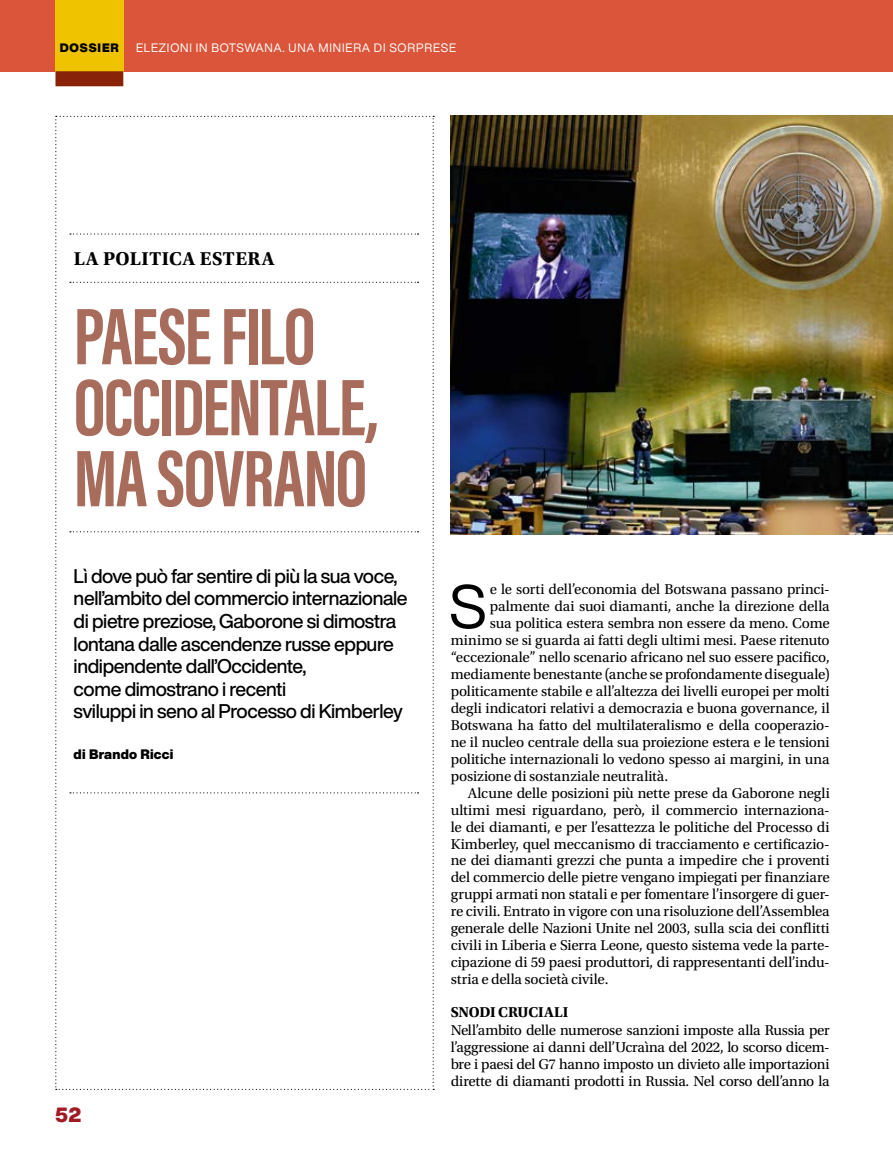
<style>
.page{position:relative;width:893px;height:1149px;background:#fff}
.page>*{position:absolute;margin:0;border:0;box-sizing:border-box;transform-origin:0 0}
.t1{font:700 82.5px/70.9px "Acumin Pro Extra Cond";letter-spacing:-.015em;color:#a76c5c}
.t2{font:60px "Helvetica Now Display";color:#000}
.t3{font:900 20.25px "Helvetica Now Display";color:#9f1c23}
.t4{font:500 19.5px/22.5px "Helvetica Now Display";letter-spacing:-.02em;color:#000}
.t5{font:700 19.5px "Utopia Std";letter-spacing:.03em;color:#000}
.t6{font:300 16.5px "A Beckett";letter-spacing:.07em;color:#fff}
.t7{font:15px/17px "Utopia Std";letter-spacing:-.01em;color:#000;text-align:justify}
.t8{font:700 15px "Utopia Std";letter-spacing:-.015em;color:#000}
.t9{font:900 13.5px "Helvetica Now Display";letter-spacing:.02em;color:#000}
.t10{font:12px "Helvetica Now Display";letter-spacing:.07em;color:#fff}
.t11{font:900 12px "Helvetica Now Display";letter-spacing:.07em;color:#000}
.s1{font-size:14.85px}
</style>
<div class="page">
<img style="left:451px;top:116px;width:442px;height:418px">
<svg style="left:55px;top:116px;width:379px;height:973px"></svg>
<div style="left:0;top:0;width:893px;height:71px;background:#db553b"></div>
<div style="left:55px;top:0;width:68px;height:71px;background:#efc300"></div>
<div style="left:55px;top:71px;width:68px;height:15px;background:#882209"></div>
<p class="t11" style="left:60px;top:39px;width:60px">DOSSIER</p>
<p class="t10" style="left:136px;top:40px;width:322px">ELEZIONI IN BOTSWANA. UNA MINIERA DI SORPRESE</p>
<p class="t6" style="left:136px;top:40px;width:155px">MURAGLIA VERDE PANAFRICANA</p>
<h3 class="t5" style="left:74px;top:247px;width:202px">LA POLITICA ESTERA</h3>
<h1 class="t1" style="left:74px;top:300px;width:307px">PAESE FILO<br>OCCIDENTALE,<br>MA SOVRANO</h1>
<p class="t4" style="left:74px;top:564px;width:336px">Lì dove può far sentire di più la sua voce, nell’ambito del commercio internazionale di pietre preziose, Gaborone si dimostra lontana dalle ascendenze russe eppure indipendente dall’Occidente,<br>come dimostrano i recenti<br>sviluppi in seno al Processo di Kimberley</p>
<p class="t9" style="left:74px;top:744px;width:101px">di Brando Ricci</p>
<h3 class="t3" style="left:55px;top:1100px;width:28px">52</h3>
<h2 class="t2" style="left:449px;top:565px;width:39px">S</h2>
<p class="t7" style="left:490px;top:580px;width:341px"><span class="s1">e le sorti d</span>ell’economia del Botswana passano princi-</p>
<p class="t7" style="left:490px;top:597px;width:341px">palmente dai suoi diamanti, anche la direzione della</p>
<p class="t7" style="left:490px;top:614px;width:341px">sua politica estera sembra non essere da meno. Come</p>
<p class="t7" style="left:451px;top:631px;width:380px">minimo se si guarda ai fatti degli ultimi mesi. Paese ritenuto</p>
<p class="t7" style="left:451px;top:648px;width:380px">“eccezionale” nello scenario africano nel suo essere pacifico,</p>
<p class="t7" style="left:451px;top:665px;width:380px">mediamente benestante (anche se profondamente diseguale)</p>
<p class="t7" style="left:451px;top:682px;width:380px">politicamente stabile e all’altezza dei livelli europei per molti</p>
<p class="t7" style="left:451px;top:699px;width:380px">degli indicatori relativi a democrazia e buona governance, il</p>
<p class="t7" style="left:451px;top:716px;width:380px">Botswana ha fatto del multilateralismo e della cooperazio-</p>
<p class="t7" style="left:451px;top:733px;width:380px">ne il nucleo centrale della sua proiezione estera e le tensioni</p>
<p class="t7" style="left:451px;top:750px;width:380px">politiche internazionali lo vedono spesso ai margini, in una</p>
<p class="t7" style="left:451px;top:767px;width:219px">posizione di sostanziale neutralità.</p>
<p class="t7" style="left:468px;top:784px;width:364px">Alcune delle posizioni più nette prese da Gaborone negli</p>
<p class="t7" style="left:451px;top:801px;width:380px">ultimi mesi riguardano, però, il commercio internaziona-</p>
<p class="t7" style="left:451px;top:818px;width:380px">le dei diamanti, e per l’esattezza le politiche del Processo di</p>
<p class="t7" style="left:451px;top:835px;width:380px">Kimberley, quel meccanismo di tracciamento e certificazio-</p>
<p class="t7" style="left:451px;top:852px;width:380px">ne dei diamanti grezzi che punta a impedire che i proventi</p>
<p class="t7" style="left:451px;top:869px;width:380px">del commercio delle pietre vengano impiegati per finanziare</p>
<p class="t7" style="left:451px;top:886px;width:380px">gruppi armati non statali e per fomentare l’insorgere di guer-</p>
<p class="t7" style="left:451px;top:903px;width:381px">re civili. Entrato in vigore con una risoluzione dell’Assemblea</p>
<p class="t7" style="left:451px;top:919px;width:381px">generale delle Nazioni Unite nel 2003, sulla scia dei conflitti</p>
<p class="t7" style="left:451px;top:936px;width:380px">civili in Liberia e Sierra Leone, questo sistema vede la parte-</p>
<p class="t7" style="left:451px;top:953px;width:380px">cipazione di 59 paesi produttori, di rappresentanti dell’indu-</p>
<p class="t7" style="left:451px;top:970px;width:159px">stria e della società civile.</p>
<p class="t8" style="left:451px;top:1002px;width:119px">SNODI CRUCIALI</p>
<p class="t7" style="left:451px;top:1021px;width:380px">Nell’ambito delle numerose sanzioni imposte alla Russia per l’aggressione ai danni dell’Ucraìna del 2022, lo scorso dicem&shy;bre i paesi del G7 hanno imposto un divieto alle importazioni dirette di diamanti prodotti in Russia. Nel corso dell’anno la</p>
</div>
